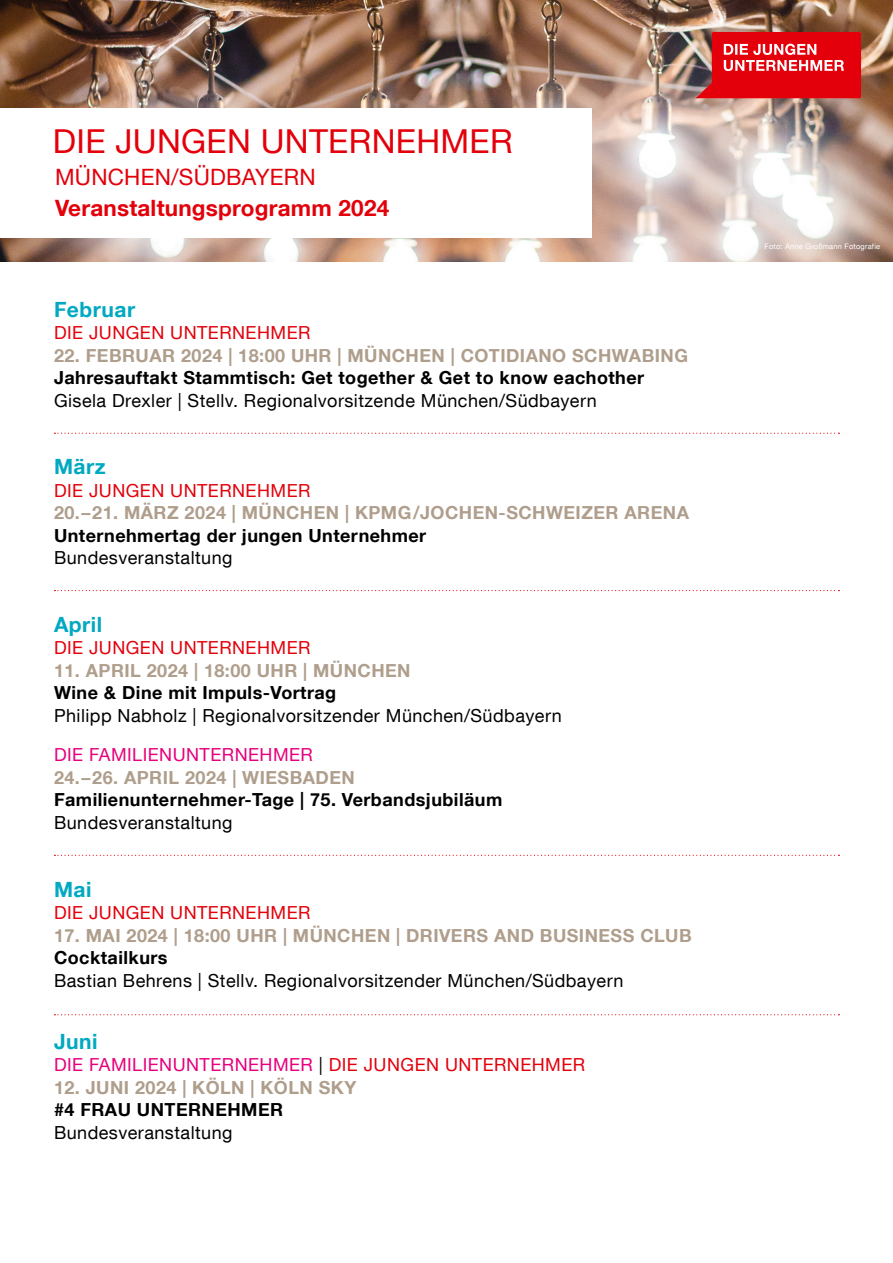
<style>
.page{position:relative;width:893px;height:1263px;background:#fff}
.page>*{position:absolute;margin:0;border:0;box-sizing:border-box;transform-origin:0 0}
.t1{font:33px "Helvetica Neue LT Com";letter-spacing:.01em;color:#e3000b}
.t2{font:700 22.5px "Helvetica Neue LT Com";letter-spacing:.01em;color:#e3000b}
.t3{font:22.5px "Helvetica Neue LT Com";letter-spacing:.01em;color:#e3000b}
.t4{font:700 21px "Helvetica Neue LT Com";letter-spacing:.025em;color:#00a9c1}
.t5{font:700 18px "Helvetica Neue LT Com";letter-spacing:.025em;color:#af9e8c}
.t6{font:18px "Helvetica Neue LT Com";letter-spacing:.025em;color:#000}
.t7{font:700 18px "Helvetica Neue LT Com";letter-spacing:.025em;color:#000}
.t8{font:18px "Helvetica Neue LT Com";letter-spacing:.025em;color:#e3000b}
.t9{font:18px "Helvetica Neue LT Com";letter-spacing:.025em;color:#e6007d}
.t10{font:7.5px "Helvetica Neue LT Com";letter-spacing:.025em;color:#fff}
.s1{color:#000}
.s2{color:#e3000b}
</style>
<div class="page">
<svg style="left:54px;top:433px;width:785px;height:1px"></svg>
<svg style="left:54px;top:590px;width:785px;height:1px"></svg>
<svg style="left:54px;top:1014px;width:785px;height:1px"></svg>
<img style="left:0;top:0;width:893px;height:261px">
<svg style="left:695px;top:32px;width:166px;height:66px;background:#dd262e"></svg>
<div style="left:0;top:108px;width:591px;height:130px;background:#fff"></div>
<svg style="left:54px;top:855px;width:785px;height:1px"></svg>
<h1 class="t1" style="left:53px;top:121px;width:461px">DIE JUNGEN UNTERNEHMER</h1>
<p class="t3" style="left:55px;top:163px;width:262px">MÜNCHEN/SÜDBAYERN</p>
<p class="t2" style="left:55px;top:194px;width:336px">Veranstaltungsprogramm 2024</p>
<p class="t4" style="left:54px;top:296px;width:83px">Februar</p>
<p class="t8" style="left:54px;top:322px;width:258px">DIE JUNGEN UNTERNEHMER</p>
<p class="t5" style="left:54px;top:344px;width:636px">22. FEBRUAR 2024 | 18:00 UHR | MÜNCHEN | COTIDIANO SCHWABING</p>
<p class="t7" style="left:54px;top:367px;width:592px">Jahresauftakt Stammtisch: Get together &amp; Get to know eachother</p>
<p class="t6" style="left:54px;top:389px;width:544px">Gisela Drexler | Stellv. Regionalvorsitzende München/Südbayern</p>
<p class="t4" style="left:54px;top:454px;width:53px">März</p>
<p class="t8" style="left:54px;top:479px;width:258px">DIE JUNGEN UNTERNEHMER</p>
<p class="t5" style="left:54px;top:502px;width:636px">20.–21. MÄRZ 2024 | MÜNCHEN | KPMG/JOCHEN-SCHWEIZER ARENA</p>
<p class="t7" style="left:54px;top:524px;width:374px">Unternehmertag der jungen Unternehmer</p>
<p class="t6" style="left:54px;top:547px;width:180px">Bundesveranstaltung</p>
<p class="t4" style="left:54px;top:611px;width:50px">April</p>
<p class="t8" style="left:54px;top:637px;width:258px">DIE JUNGEN UNTERNEHMER</p>
<p class="t5" style="left:54px;top:659px;width:358px">11. APRIL 2024 | 18:00 UHR | MÜNCHEN</p>
<p class="t7" style="left:54px;top:682px;width:284px">Wine &amp; Dine mit Impuls-Vortrag</p>
<p class="t6" style="left:54px;top:704px;width:509px">Philipp Nabholz | Regionalvorsitzender München/Südbayern</p>
<p class="t9" style="left:54px;top:744px;width:260px">DIE FAMILIENUNTERNEHMER</p>
<p class="t5" style="left:54px;top:766px;width:302px">24.–26. APRIL 2024 | WIESBADEN</p>
<p class="t7" style="left:54px;top:789px;width:450px">Familienunternehmer-Tage | 75. Verbandsjubiläum</p>
<p class="t6" style="left:54px;top:811px;width:180px">Bundesveranstaltung</p>
<p class="t4" style="left:54px;top:876px;width:39px">Mai</p>
<p class="t8" style="left:54px;top:901px;width:258px">DIE JUNGEN UNTERNEHMER</p>
<p class="t5" style="left:54px;top:924px;width:639px">17. MAI 2024 | 18:00 UHR | MÜNCHEN | DRIVERS AND BUSINESS CLUB</p>
<p class="t7" style="left:54px;top:946px;width:115px">Cocktailkurs</p>
<p class="t6" style="left:54px;top:969px;width:571px">Bastian Behrens | Stellv. Regionalvorsitzender München/Südbayern</p>
<p class="t4" style="left:54px;top:1028px;width:45px">Juni</p>
<p class="t9" style="left:54px;top:1053px;width:533px">DIE FAMILIENUNTERNEHMER <span class="s1">|</span> <span class="s2">DIE JUNGEN UNTERNEHMER</span></p>
<p class="t5" style="left:54px;top:1076px;width:304px">12. JUNI 2024 | KÖLN | KÖLN SKY</p>
<p class="t7" style="left:54px;top:1098px;width:231px">#4 FRAU UNTERNEHMER</p>
<p class="t6" style="left:54px;top:1121px;width:180px">Bundesveranstaltung</p>
<p class="t10" style="left:765px;top:242px;width:117px">Foto: Anne Großmann Fotografie</p>
</div>
